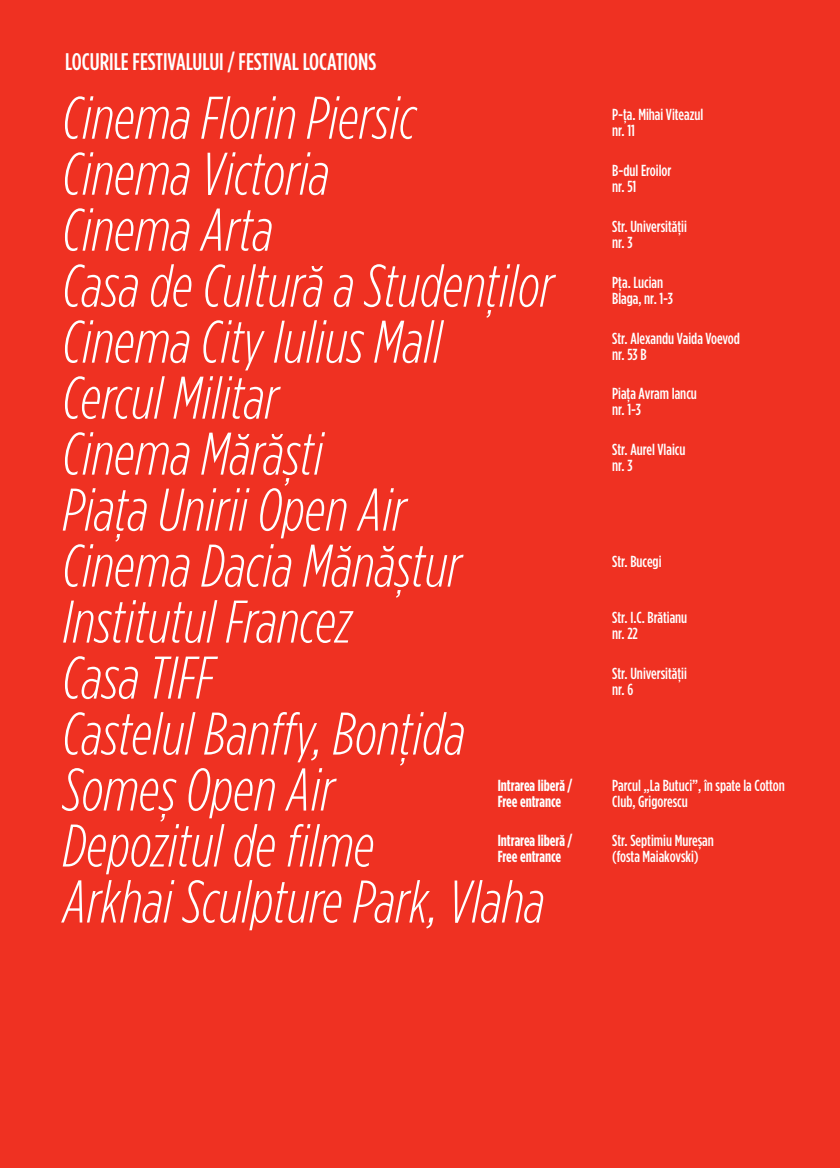
<style>
.page{position:relative;width:840px;height:1168px;background:#fff}
.page>*{position:absolute;margin:0;border:0;box-sizing:border-box;transform-origin:0 0}
.t1{font:italic 300 60px/56px "Gotham Condensed";color:#fff}
.t2{font:500 24px "Gotham Condensed";color:#fff}
.t3{font:500 16px/16px "Gotham Condensed";color:#fff}
.t4{font:700 16px/16px "Gotham Condensed";color:#fff}
</style>
<div class="page">
<div style="left:0;top:0;width:839px;height:1168px;background:#ef3122"></div>
<h2 class="t2" style="left:65px;top:48px;width:189px">LOCURILE FESTIVALULUI / Festival</h2>
<h2 class="t2" style="left:302px;top:48px;width:9px">locatio</h2>
<h2 class="t2" style="left:358px;top:48px;width:19px">ns</h2>
<p class="t1" style="left:62px;top:89px;width:495px">Cinema Florin Piersic<br>Cinema Victoria<br>Cinema Arta<br>Casa de Cultură a Studenţilor<br>Cinema City Iulius Mall<br>Cercul Militar<br>Cinema Mărăști<br>Piaţa Unirii Open Air<br>Cinema Dacia Mănăștur<br>Institutul Francez<br>Casa TIFF<br>Castelul Banffy, Bonţida<br>Someș Open Air<br>Depozitul de filme<br>Arkhai Sculpture Park, Vlaha</p>
<p class="t3" style="left:612px;top:106px;width:93px">P-ţa. Mihai Viteazul nr. 11</p>
<p class="t3" style="left:612px;top:162px;width:61px">B-dul Eroilor nr. 51</p>
<p class="t3" style="left:612px;top:218px;width:76px">Str. Universităţii nr. 3</p>
<p class="t3" style="left:612px;top:274px;width:62px">Pţa. Lucian<br>Blaga, nr. 1-3</p>
<p class="t3" style="left:612px;top:330px;width:129px">Str. Alexandu Vaida Voevod nr. 53 B</p>
<p class="t3" style="left:612px;top:386px;width:86px">Piaţa Avram Iancu nr. 1-3</p>
<p class="t3" style="left:612px;top:442px;width:75px">Str. Aurel Vlaicu nr. 3</p>
<p class="t3" style="left:612px;top:553px;width:51px">Str. Bucegi</p>
<p class="t3" style="left:612px;top:609px;width:77px">Str. I.C. Brătianu nr. 22</p>
<p class="t3" style="left:612px;top:665px;width:76px">Str. Universităţii nr. 6</p>
<p class="t4" style="left:497px;top:777px;width:76px">Intrarea liberă /<br>Free entrance</p>
<p class="t3" style="left:612px;top:777px;width:174px">Parcul „La Butuci”, în spate la Cotton<br>Club, Grigorescu</p>
<p class="t3" style="left:612px;top:833px;width:103px">Str. Septimiu Mureșan (fosta Maiakovski)</p>
<p class="t4" style="left:497px;top:833px;width:76px">Intrarea liberă /<br>Free entrance</p>
</div>
